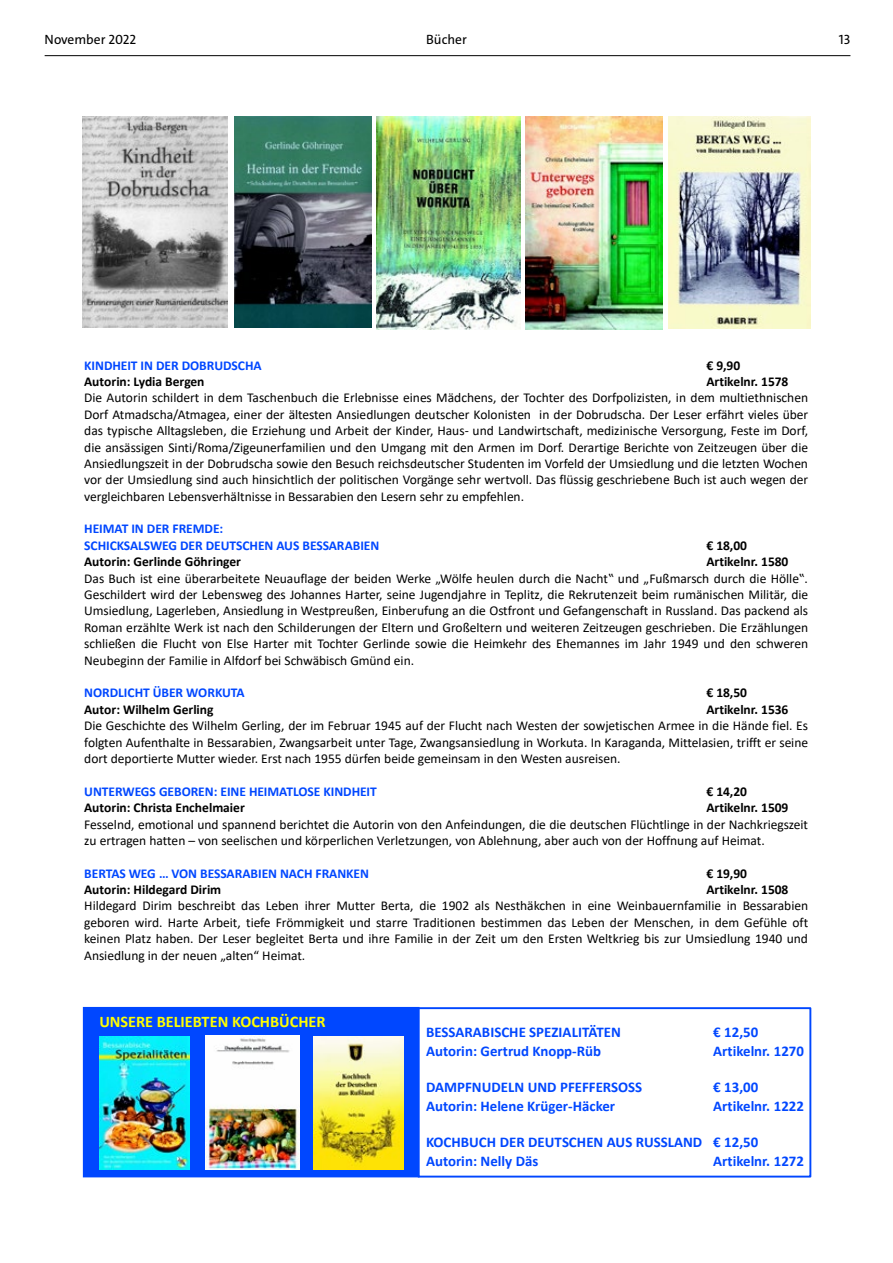
<style>
.page{position:relative;width:893px;height:1263px;background:#fff}
.page>*{position:absolute;margin:0;border:0;box-sizing:border-box;transform-origin:0 0}
.t1{font:700 16.2px "Calibri";color:#ff0}
.t2{font:700 14.85px/18.3px "Calibri";color:#0047ff}
.t3{font:13.5px/16.4px "Calibri";color:#000;text-align:justify}
.t4{font:700 13.5px "Calibri";letter-spacing:-.005em;color:#000}
.t5{font:700 13.5px/16.4px "Calibri";letter-spacing:-.005em;color:#0047ff}
.t6{font:13.5px "The Sans";color:#000}
</style>
<div class="page">
<hr style="left:45px;top:55px;width:805px;height:1px;background:#000">
<svg style="left:416px;top:1006px;width:396px;height:172px"></svg>
<div style="left:83px;top:1007px;width:336px;height:170px;background:#0047ff"></div>
<img style="left:99px;top:1036px;width:90px;height:133px">
<img style="left:205px;top:1036px;width:94px;height:133px">
<img style="left:313px;top:1036px;width:90px;height:133px">
<img style="left:83px;top:117px;width:144px;height:210px">
<img style="left:377px;top:117px;width:144px;height:213px">
<img style="left:526px;top:117px;width:137px;height:212px">
<img style="left:669px;top:117px;width:141px;height:212px">
<img style="left:234px;top:117px;width:137px;height:211px">
<p class="t6" style="left:45px;top:31px;width:93px">November 2022</p>
<p class="t6" style="left:426px;top:31px;width:42px">Bücher</p>
<p class="t6" style="left:839px;top:31px;width:13px">13</p>
<p class="t5" style="left:84px;top:357px;width:179px">KINDHEIT IN DER DOBRUDSCHA</p>
<p class="t4" style="left:706px;top:358px;width:35px">€ 9,90</p>
<p class="t4" style="left:84px;top:375px;width:122px">Autorin: Lydia Bergen</p>
<p class="t4" style="left:706px;top:375px;width:83px">Artikelnr. 1578</p>
<p class="t3" style="left:84px;top:390px;width:726px">Die Autorin schildert in dem Taschenbuch die Erlebnisse eines Mädchens, der Tochter des Dorfpolizisten, in dem multiethnischen Dorf Atmadscha/Atmagea, einer der ältesten Ansiedlungen deutscher Kolonisten in der Dobrudscha. Der Leser erfährt vieles über das typische Alltagsleben, die Erziehung und Arbeit der Kinder, Haus- und Landwirtschaft, medizinische Versorgung, Feste im Dorf, die ansässigen Sinti/Roma/Zigeunerfamilien und den Umgang mit den Armen im Dorf. Derartige Berichte von Zeitzeugen über die Ansiedlungszeit in der Dobrudscha sowie den Besuch reichsdeutscher Studenten im Vorfeld der Umsiedlung und die letzten Wochen vor der Umsiedlung sind auch hinsichtlich der politischen Vorgänge sehr wertvoll. Das flüssig geschriebene Buch ist auch wegen der vergleichbaren Lebensverhältnisse in Bessarabien den Lesern sehr zu empfehlen.</p>
<p class="t5" style="left:84px;top:521px;width:297px">HEIMAT IN DER FREMDE:<br>SCHICKSALSWEG DER DEUTSCHEN AUS BESSARABIEN</p>
<p class="t4" style="left:706px;top:539px;width:42px">€ 18,00</p>
<p class="t4" style="left:84px;top:555px;width:158px">Autorin: Gerlinde Göhringer</p>
<p class="t4" style="left:706px;top:555px;width:83px">Artikelnr. 1580</p>
<p class="t3" style="left:84px;top:570px;width:725px">Das Buch ist eine überarbeitete Neuauflage der beiden Werke „Wölfe heulen durch die Nacht‟ und „Fußmarsch durch die Hölle‟.<br>Geschildert wird der Lebensweg des Johannes Harter, seine Jugendjahre in Teplitz, die Rekrutenzeit beim rumänischen Militär, die Umsiedlung, Lagerleben, Ansiedlung in Westpreußen, Einberufung an die Ostfront und Gefangenschaft in Russland. Das packend als Roman erzählte Werk ist nach den Schilderungen der Eltern und Großeltern und weiteren Zeitzeugen geschrieben. Die Erzählungen schließen die Flucht von Else Harter mit Tochter Gerlinde sowie die Heimkehr des Ehemannes im Jahr 1949 und den schweren Neubeginn der Familie in Alfdorf bei Schwäbisch Gmünd ein.</p>
<p class="t5" style="left:84px;top:685px;width:162px">NORDLICHT ÜBER WORKUTA</p>
<p class="t4" style="left:706px;top:686px;width:42px">€ 18,50</p>
<p class="t4" style="left:84px;top:703px;width:131px">Autor: Wilhelm Gerling</p>
<p class="t4" style="left:706px;top:703px;width:83px">Artikelnr. 1536</p>
<p class="t3" style="left:84px;top:718px;width:725px">Die Geschichte des Wilhelm Gerling, der im Februar 1945 auf der Flucht nach Westen der sowjetischen Armee in die Hände fiel. Es folgten Aufenthalte in Bessarabien, Zwangsarbeit unter Tage, Zwangsansiedlung in Workuta. In Karaganda, Mittelasien, trifft er seine dort deportierte Mutter wieder. Erst nach 1955 dürfen beide gemeinsam in den Westen ausreisen.</p>
<p class="t5" style="left:84px;top:783px;width:294px">UNTERWEGS GEBOREN: EINE HEIMATLOSE KINDHEIT</p>
<p class="t4" style="left:706px;top:784px;width:42px">€ 14,20</p>
<p class="t4" style="left:84px;top:801px;width:162px">Autorin: Christa Enchelmaier</p>
<p class="t4" style="left:706px;top:801px;width:83px">Artikelnr. 1509</p>
<p class="t3" style="left:84px;top:816px;width:725px">Fesselnd, emotional und spannend berichtet die Autorin von den Anfeindungen, die die deutschen Flüchtlinge in der Nachkriegszeit zu ertragen hatten – von seelischen und körperlichen Verletzungen, von Ablehnung, aber auch von der Hoffnung auf Heimat.</p>
<p class="t5" style="left:84px;top:865px;width:286px">BERTAS WEG … VON BESSARABIEN NACH FRANKEN</p>
<p class="t4" style="left:706px;top:866px;width:42px">€ 19,90</p>
<p class="t4" style="left:84px;top:883px;width:139px">Autorin: Hildegard Dirim</p>
<p class="t4" style="left:706px;top:883px;width:83px">Artikelnr. 1508</p>
<p class="t3" style="left:84px;top:898px;width:725px">Hildegard Dirim beschreibt das Leben ihrer Mutter Berta, die 1902 als Nesthäkchen in eine Weinbauernfamilie in Bessarabien geboren wird. Harte Arbeit, tiefe Frömmigkeit und starre Traditionen bestimmen das Leben der Menschen, in dem Gefühle oft keinen Platz haben. Der Leser begleitet Berta und ihre Familie in der Zeit um den Ersten Weltkrieg bis zur Umsiedlung 1940 und Ansiedlung in der neuen „alten“ Heimat.</p>
<p class="t1" style="left:99px;top:1014px;width:228px">UNSERE BELIEBTEN KOCHBÜCHER</p>
<p class="t2" style="left:426px;top:1023px;width:196px">BESSARABISCHE SPEZIALITÄTEN</p>
<p class="t2" style="left:713px;top:1023px;width:47px">€ 12,50</p>
<p class="t2" style="left:426px;top:1042px;width:177px">Autorin: Gertrud Knopp-Rüb</p>
<p class="t2" style="left:713px;top:1042px;width:92px">Artikelnr. 1270</p>
<p class="t2" style="left:426px;top:1078px;width:218px">DAMPFNUDELN UND PFEFFERSOSS</p>
<p class="t2" style="left:713px;top:1078px;width:47px">€ 13,00</p>
<p class="t2" style="left:426px;top:1097px;width:191px">Autorin: Helene Krüger-Häcker</p>
<p class="t2" style="left:713px;top:1097px;width:92px">Artikelnr. 1222</p>
<p class="t2" style="left:426px;top:1133px;width:334px">KOCHBUCH DER DEUTSCHEN AUS RUSSLAND € 12,50<br>Autorin: Nelly Däs</p>
<p class="t2" style="left:713px;top:1152px;width:92px">Artikelnr. 1272</p>
</div>
